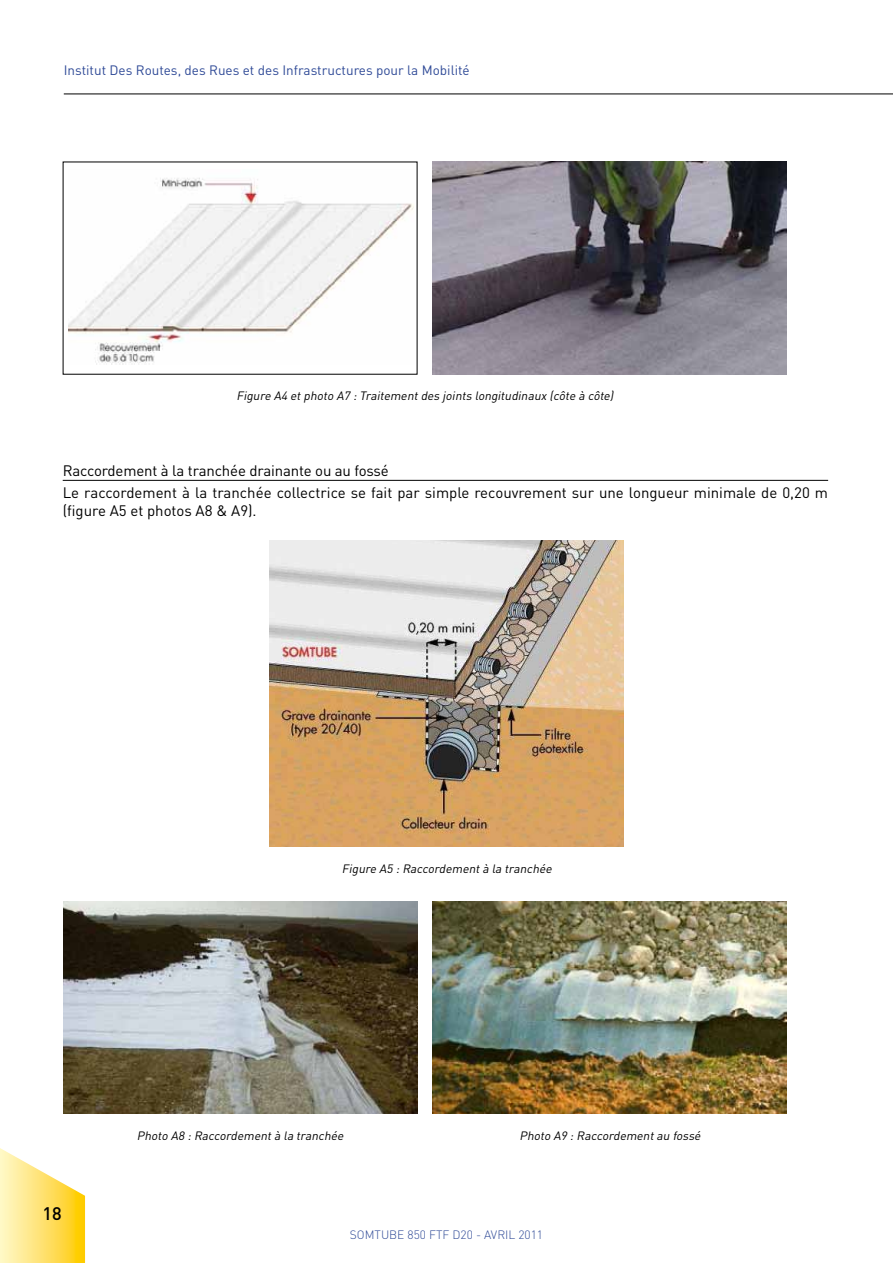
<style>
.page{position:relative;width:893px;height:1263px;background:#fff}
.page>*{position:absolute;margin:0;border:0;box-sizing:border-box;transform-origin:0 0}
.t1{font:500 18px "DIN";color:#000}
.t2{font:15px/22.2px "DIN";color:#000}
.t3{font:13.5px "DIN";color:#2f4a97}
.t4{font:italic 12px "DIN";color:#000}
.t5{font:300 12px "DIN";color:#2f4a97}
</style>
<div class="page">
<svg style="left:0;top:1148px;width:85px;height:115px"></svg>
<hr style="left:64px;top:94px;width:829px;height:1px;background:#000">
<img style="left:68px;top:178px;width:346px;height:187px">
<img style="left:63px;top:902px;width:354px;height:212px">
<img style="left:433px;top:162px;width:354px;height:212px">
<img style="left:433px;top:902px;width:354px;height:212px">
<hr style="left:63px;top:480px;width:765px;height:1px;background:#000">
<img style="left:270px;top:541px;width:354px;height:306px">
<p class="t3" style="left:64px;top:61px;width:407px">Institut Des Routes, des Rues et des Infrastructures pour la Mobilité</p>
<p class="t4" style="left:236px;top:388px;width:381px">Figure A4 etphoto A7 :Traitementdes joints longitudinaux (côte à côte)</p>
<p class="t2" style="left:63px;top:459px;width:767px">Raccordement à la tranchée drainante ou au fossé<br>Le raccordement à la tranchée collectrice se fait par simple recouvrement sur une longueur minimale de 0,20 m</p>
<p class="t2" style="left:63px;top:499px;width:195px">(figure A5 et photos A8 &amp; A9).</p>
<p class="t4" style="left:342px;top:861px;width:214px">Figure A5 :Raccordementà la tranchée</p>
<p class="t1" style="left:43px;top:1201px;width:21px">18</p>
<p class="t4" style="left:137px;top:1128px;width:211px">Photo A8 :Raccordementà la tranchée</p>
<p class="t4" style="left:519px;top:1128px;width:185px">Photo A9 :Raccordementau fossé</p>
<p class="t5" style="left:350px;top:1228px;width:195px">SOMTUBE 850 FTF D20 - AVRIL 2011</p>
</div>
